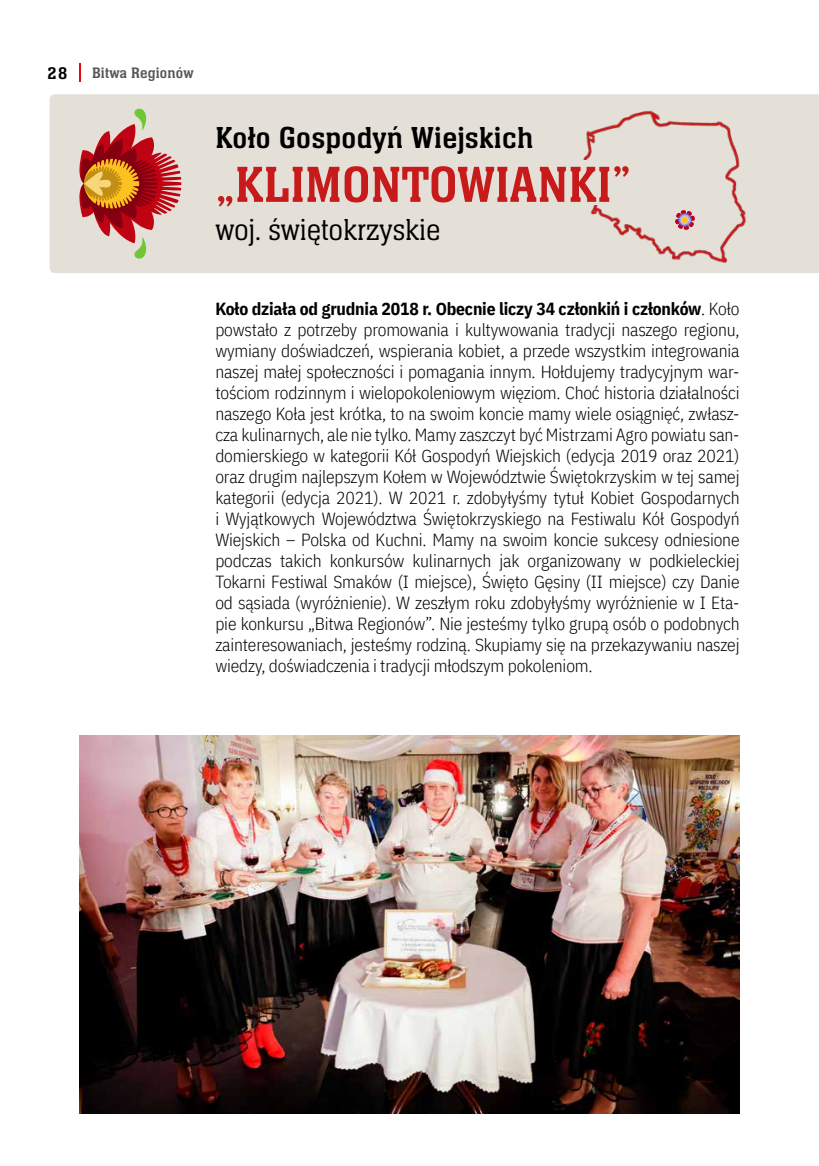
<style>
.page{position:relative;width:819px;height:1166px;background:#fff}
.page>*{position:absolute;margin:0;border:0;box-sizing:border-box;transform-origin:0 0}
.t1{font:52.5px "Neue Aachen Pro";color:#c71a1b}
.t2{font:31.5px "Neue Aachen Pro";letter-spacing:.01em;color:#000}
.t3{font:300 31.5px "Neue Aachen Pro";color:#000}
.t4{font:300 17.5px/21px "IBM Plex Sans Cond";letter-spacing:-.01em;color:#000;text-align:justify}
.t5{font:17.5px "Neue Aachen Pro";color:#000}
.t6{font:15.75px "Neue Aachen Pro";letter-spacing:.01em;color:#575756}
.s1{font-weight:700}
</style>
<div class="page">
<div style="left:50px;top:94px;width:769px;height:179px;background:#e5e0d7"></div>
<svg style="left:75px;top:105px;width:106px;height:157px;background:#ce8f7d"></svg>
<img style="left:576px;top:104px;width:174px;height:161px">
<svg style="left:674px;top:210px;width:21px;height:20px"></svg>
<img style="left:79px;top:735px;width:660px;height:378px">
<div style="left:573px;top:160px;width:57px;height:45px;background:#e5e0d7"></div>
<svg style="left:79px;top:63px;width:1px;height:19px"></svg>
<p class="t5" style="left:48px;top:63px;width:21px">28</p>
<p class="t6" style="left:92px;top:64px;width:103px">Bitwa Regionów</p>
<h2 class="t2" style="left:215px;top:120px;width:319px">Koło Gospodyń Wiejskich</h2>
<h1 class="t1" style="left:215px;top:156px;width:417px">„KLIMONTOWIANKI”</h1>
<h2 class="t3" style="left:215px;top:212px;width:226px">woj. świętokrzyskie</h2>
<p class="t4" style="left:215px;top:297px;width:525px"><span class="s1">Koło działa od grudnia 2018 r. Obecnie liczy 34 członkiń i członków</span>. Koło powstało z potrzeby promowania i kultywowania tradycji naszego regionu, wymiany doświadczeń, wspierania kobiet, a przede wszystkim integrowania naszej małej społeczności i pomagania innym. Hołdujemy tradycyjnym war&shy;tościom rodzinnym i wielopokoleniowym więziom. Choć historia działalności naszego Koła jest krótka, to na swoim koncie mamy wiele osiągnięć, zwłasz&shy;cza kulinarnych, ale nie tylko. Mamy zaszczyt być Mistrzami Agro powiatu san&shy;domierskiego w kategorii Kół Gospodyń Wiejskich (edycja 2019 oraz 2021) oraz drugim najlepszym Kołem w Województwie Świętokrzyskim w tej samej kategorii (edycja 2021). W 2021 r. zdobyłyśmy tytuł Kobiet Gospodarnych i Wyjątkowych Województwa Świętokrzyskiego na Festiwalu Kół Gospodyń Wiejskich – Polska od Kuchni. Mamy na swoim koncie sukcesy odniesione podczas takich konkursów kulinarnych jak organizowany w podkieleckiej Tokarni Festiwal Smaków (I miejsce), Święto Gęsiny (II miejsce) czy Danie od sąsiada (wyróżnienie). W zeszłym roku zdobyłyśmy wyróżnienie w I Eta&shy;pie konkursu „Bitwa Regionów”. Nie jesteśmy tylko grupą osób o podobnych zainteresowaniach, jesteśmy rodziną. Skupiamy się na przekazywaniu naszej wiedzy, doświadczenia i tradycji młodszym pokoleniom.</p>
</div>
